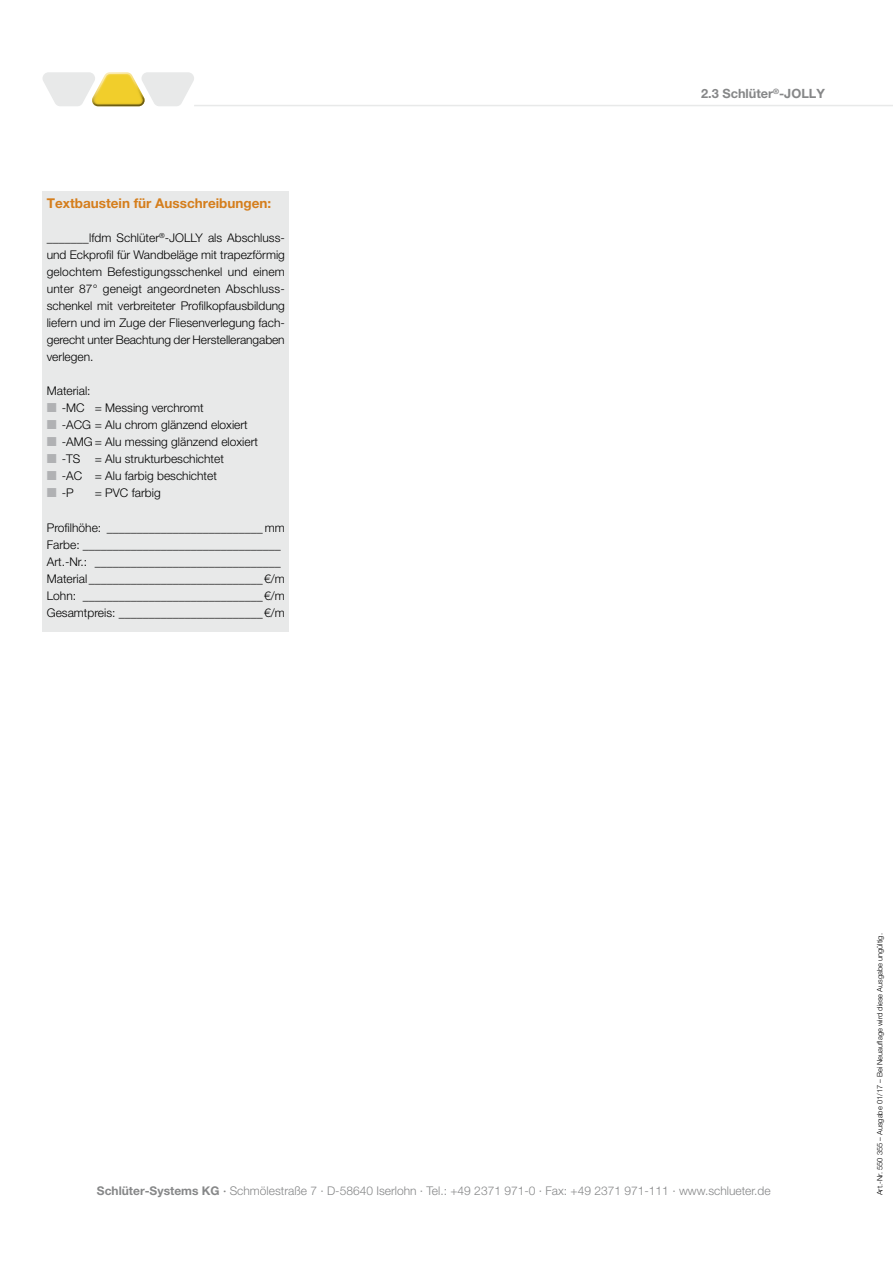
<style>
.page{position:relative;width:893px;height:1263px;background:#fff}
.page>*{position:absolute;margin:0;border:0;box-sizing:border-box;transform-origin:0 0}
.t1{font:700 13.5px "Helvetica Neue LT Pro";color:#d57e1c}
.t2{font:700 12.75px "Helvetica Neue LT Pro";color:#868788}
.t3{font:300 12px/17px "Helvetica Neue LT Pro";color:#000}
.t4{font:300 12px "Helvetica Neue LT Pro";color:#868788}
.t5{font:300 7.5px "Helvetica Neue LT Pro";color:#000}
.s1{font-weight:700}
.s2{font-weight:500}
</style>
<div class="page">
<hr style="left:194px;top:105px;width:699px;height:1px;background:#e8e9e9">
<svg style="left:43px;top:72px;width:151px;height:34px"></svg>
<div style="left:43px;top:191px;width:246px;height:440px;background:#e8e9e9"></div>
<p class="t1" style="left:47px;top:195px;width:226px">Textbaustein für Ausschreibungen:</p>
<p class="t3" style="left:47px;top:229px;width:240px;text-align:justify">_______lfdm Schlüter<sup>®</sup>-JOLLY als Abschluss&shy;und Eckprofil für Wandbeläge mit trapezförmig gelochtem Befestigungsschenkel und einem unter 87° geneigt angeordneten Abschluss&shy;schenkel mit verbreiteter Profilkopfausbildung liefern und im Zuge der Fliesenverlegung fach&shy;gerecht unter Beachtung der Herstellerangaben verlegen.</p>
<p class="t3" style="left:62px;top:382px;width:198px;text-indent:-15px">Material:<br>-MC = Messing verchromt<br>-ACG = Alu chrom glänzend eloxiert -AMG = Alu messing glänzend eloxiert -TS = Alu strukturbeschichtet<br>-AC = Alu farbig beschichtet<br>-P</p>
<p class="t3" style="left:95px;top:484px;width:67px">= PVC farbig</p>
<p class="t3" style="left:47px;top:518px;width:240px">Profilhöhe: __________________________ mm Farbe: _________________________________ Art.-Nr.: _______________________________ Material _____________________________€/m Lohn: ______________________________€/m Gesamtpreis: ________________________€/m</p>
<p class="t2" style="left:701px;top:86px;width:125px">2.3 Schlüter<sup>®</sup>-JOLLY</p>
<p class="t4" style="left:97px;top:1183px;width:675px"><span class="s1">Schlüter-Systems KG</span> <span class="s2">·</span> Schmölestraße 7 · D-58640 Iserlohn · Tel.: +49 2371 971-0 · Fax: +49 2371 971-111 · www.schlueter.de</p>
<p class="t5" style="left:875px;top:1195px;width:263px;rotate:-90deg">Art.-Nr. 550 355 – Ausgabe 01/17 – Bei Neuauflage wird diese Ausgabe ungültig.</p>
</div>
